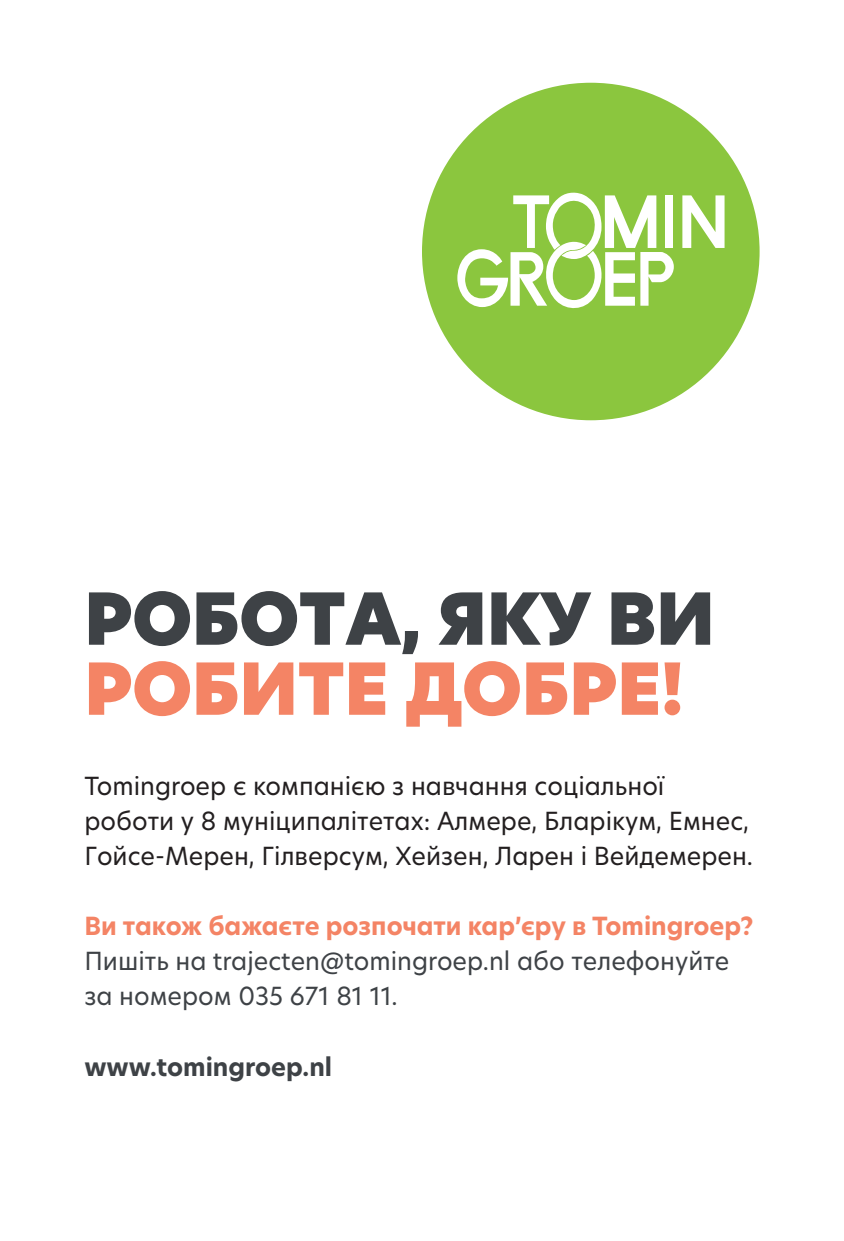
<style>
.page{position:relative;width:844px;height:1241px;background:#fff}
.page>*{position:absolute;margin:0;border:0;box-sizing:border-box;transform-origin:0 0}
.t1{font:70px/70px "New Hero Super";color:#3e4246}
.t2{font:24.5px/35px "New Hero";color:#231f20}
.t3{font:24.5px/35px "New Hero";color:#3e4246}
.t4{font:700 24.5px "New Hero";color:#3e4246}
.s1{color:#f48465}
.s2{font-weight:700;color:#f48465}
</style>
<div class="page">
<div style="left:422px;top:83px;width:337px;height:337px;background:#8bc63e;border-radius:50%"></div>
<svg style="left:682px;top:195px;width:42px;height:53px"></svg>
<svg style="left:457px;top:192px;width:216px;height:117px"></svg>
<p class="t1" style="left:84px;top:585px;width:631px">РОБОТА, ЯКУ ВИ<br><span class="s1">РОБИТЕ ДОБРЕ!</span></p>
<p class="t2" style="left:84px;top:768px;width:670px">Tomingroep є компанією з навчання соціальної роботи у 8 муніципалітетах: Алмере, Бларікум, Емнес,<br>Гойсе-Мерен, Гілверсум, Хейзен, Ларен і Вейдемерен.</p>
<p class="t3" style="left:84px;top:908px;width:670px"><span class="s2">Ви також бажаєте розпочати кар’єру в Tomingroep?<br></span>Пишіть на trajecten@tomingroep.nl або телефонуйте за номером 035 671 81 11.</p>
<p class="t4" style="left:84px;top:1049px;width:249px">www.tomingroep.nl</p>
</div>
